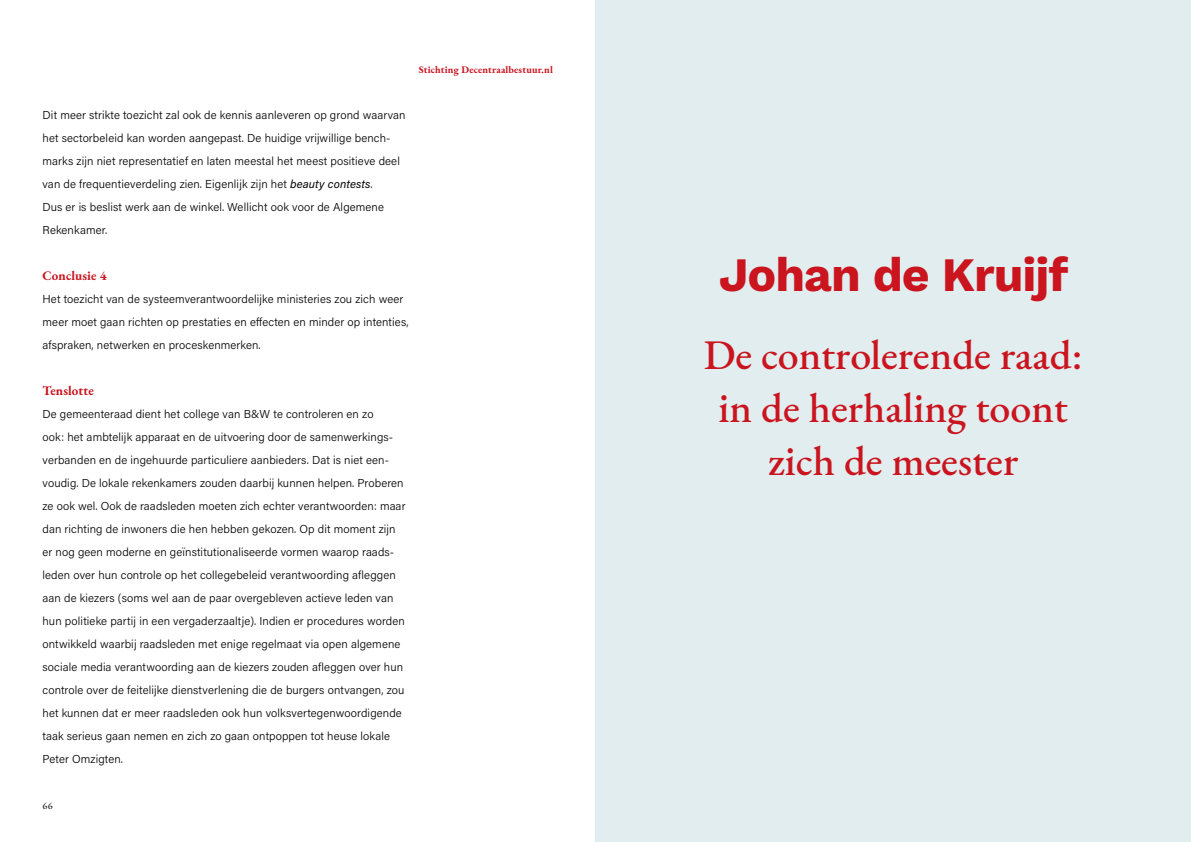
<style>
.page{position:relative;width:1191px;height:842px;background:#fff}
.page>*{position:absolute;margin:0;border:0;box-sizing:border-box;transform-origin:0 0}
.t1{font:700 48px "Work Sans";letter-spacing:-.02em;color:#ca141e}
.t2{font:500 42px/53px "EB Garamond";color:#ca141e;text-align:center}
.t3{font:700 13px "EB Garamond";letter-spacing:.01em;color:#ca141e}
.t4{font:300 11.5px/23px "Acumin Pro";letter-spacing:.01em;color:#000}
.t5{font:700 10px "EB Garamond";letter-spacing:.02em;color:#ca141e}
.t6{font:500 10px "EB Garamond";color:#292829}
.s1{font-weight:400;font-style:italic}
</style>
<div class="page">
<div style="left:595px;top:0;width:596px;height:842px;background:#e1edef"></div>
<p class="t5" style="left:419px;top:62px;width:136px">Stichting Decentraalbestuur.nl</p>
<p class="t4" style="left:43px;top:103px;width:364px">Dit meer strikte toezicht zal ook de kennis aanleveren op grond waarvan het sectorbeleid kan worden aangepast. De huidige vrijwillige bench&shy;marks zijn niet representatief en laten meestal het meest positieve deel van de frequentieverdeling zien. Eigenlijk zijn het <span class="s1">beauty contests</span>.<br>Dus er is beslist werk aan de winkel. Wellicht ook voor de Algemene Rekenkamer.</p>
<p class="t3" style="left:43px;top:266px;width:66px">Conclusie 4</p>
<p class="t4" style="left:43px;top:287px;width:368px">Het toezicht van de systeemverantwoordelijke ministeries zou zich weer meer moet gaan richten op prestaties en effecten en minder op intenties, afspraken, netwerken en proceskenmerken.</p>
<p class="t3" style="left:43px;top:381px;width:53px">Tenslotte</p>
<p class="t4" style="left:43px;top:402px;width:364px">De gemeenteraad dient het college van B&amp;W te controleren en zo<br>ook: het ambtelijk apparaat en de uitvoering door de samenwerkings&shy;verbanden en de ingehuurde particuliere aanbieders. Dat is niet een&shy;voudig. De lokale rekenkamers zouden daarbij kunnen helpen. Proberen ze ook wel. Ook de raadsleden moeten zich echter verantwoorden: maar dan richting de inwoners die hen hebben gekozen. Op dit moment zijn er nog geen moderne en geïnstitutionaliseerde vormen waarop raads&shy;leden over hun controle op het collegebeleid verantwoording afleggen aan de kiezers (soms wel aan de paar overgebleven actieve leden van hun politieke partij in een vergaderzaaltje). Indien er procedures worden ontwikkeld waarbij raadsleden met enige regelmaat via open algemene sociale media verantwoording aan de kiezers zouden afleggen over hun controle over de feitelijke dienstverlening die de burgers ontvangen, zou het kunnen dat er meer raadsleden ook hun volksvertegenwoordigende taak serieus gaan nemen en zich zo gaan ontpoppen tot heuse lokale Peter Omzigten.</p>
<p class="t6" style="left:43px;top:799px;width:12px">66</p>
<h1 class="t1" style="left:719px;top:247px;width:351px">Johan de Kruijf</h1>
<h2 class="t2" style="left:703px;top:328px;width:381px">De controlerende raad: in de herhaling toont zich de meester</h2>
</div>
